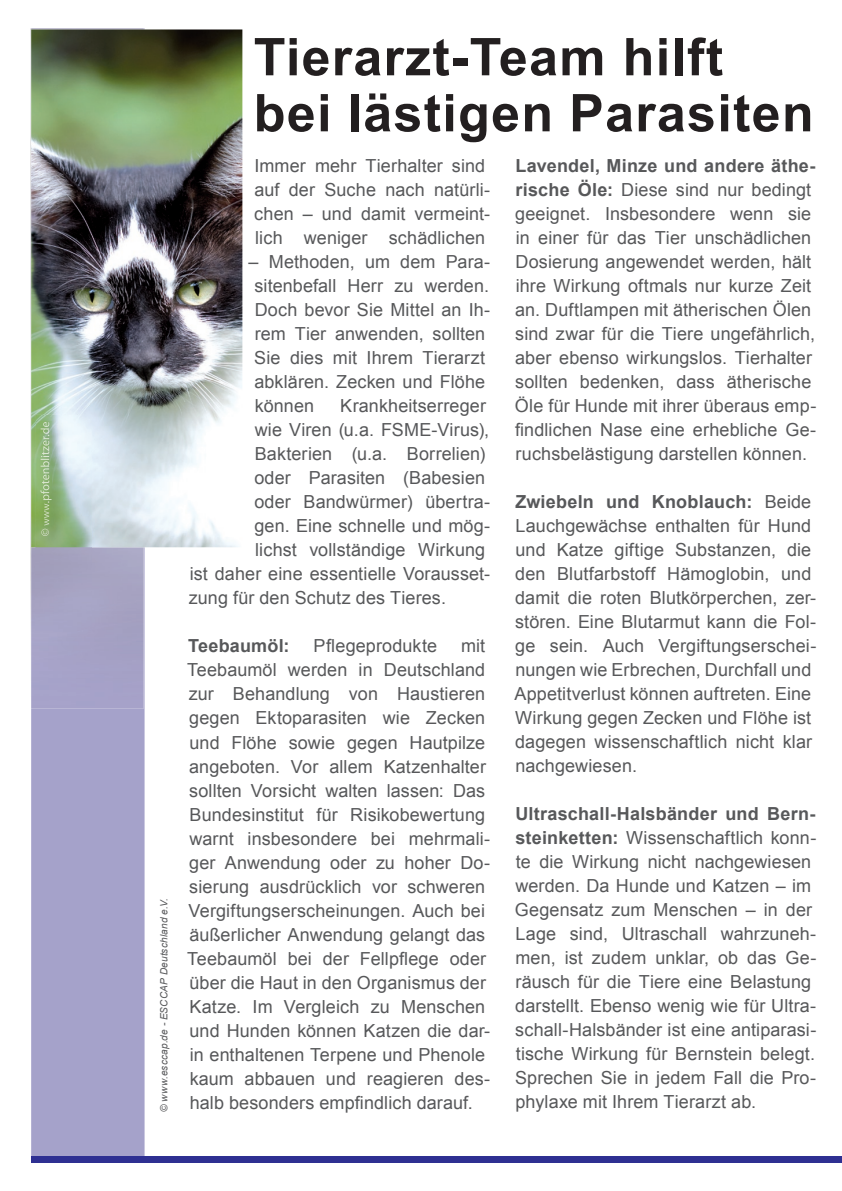
<style>
.page{position:relative;width:842px;height:1191px;background:#fff}
.page>*{position:absolute;margin:0;border:0;box-sizing:border-box;transform-origin:0 0}
.t1{font:700 52px/56px "Arial";letter-spacing:.025em;color:#231f20}
.t2{font:18px/24px "Arial";letter-spacing:.005em;color:#57585a}
.t3{font:700 18px "Arial";letter-spacing:.01em;color:#57585a}
.t4{font:italic 10px "Arial";letter-spacing:.02em;color:#57585a}
.s1{font-weight:700}
</style>
<div class="page">
<div style="left:31px;top:28px;width:114px;height:1129px;background:#a5a2ca"></div>
<div style="left:31px;top:1157px;width:811px;height:6px;background:#2e3092"></div>
<div style="left:31px;top:28px;width:113px;height:680px;background:#a6a2c6"></div>
<img style="left:31px;top:29px;width:211px;height:518px">
<img style="left:36px;top:415px;width:56px;height:216px">
<svg style="left:41px;top:528px;width:8px;height:8px"></svg>
<img style="left:44px;top:503px;width:5px;height:22px">
<img style="left:40px;top:422px;width:12px;height:81px">
<p class="t4" style="left:157px;top:1111px;width:215px;rotate:-90deg">© www.esccap.de - ESCCAP Deutschland e.V.</p>
<h1 class="t1" style="left:254px;top:31px;width:561px">Tierarzt-Team hilft bei lästigen Parasiten</h1>
<p class="t2" style="left:254px;top:154px;width:237px">Immer mehr Tierhalter sind auf der Suche nach natürli&shy;chen – und damit vermeint&shy;lich weniger schädlichen</p>
<p class="t2" style="left:254px;top:250px;width:238px;text-indent:-6px">– Methoden, um dem Para&shy;sitenbefall Herr zu werden.<br>Doch bevor Sie Mittel an Ih&shy;rem Tier anwenden, sollten<br>Sie dies mit Ihrem Tierarzt abklären. Zecken und Flöhe können</p>
<p class="t2" style="left:340px;top:394px;width:147px">Krankheitserreger</p>
<p class="t2" style="left:255px;top:418px;width:236px">wie Viren (u.a. FSME-Virus),</p>
<p class="t2" style="left:255px;top:442px;width:232px">Bakterien (u.a. Borrelien)</p>
<p class="t2" style="left:254px;top:466px;width:232px">oder Parasiten (Babesien</p>
<p class="t2" style="left:254px;top:490px;width:237px">oder Bandwürmer) übertra-</p>
<p class="t2" style="left:254px;top:514px;width:237px">gen. Eine schnelle und mög-</p>
<p class="t2" style="left:255px;top:538px;width:231px">lichst vollständige Wirkung</p>
<p class="t2" style="left:190px;top:562px;width:302px">ist daher eine essentielle Vorausset-</p>
<p class="t2" style="left:189px;top:586px;width:259px">zung für den Schutz des Tieres.</p>
<p class="t3" style="left:188px;top:634px;width:103px">Teebaumöl:</p>
<p class="t2" style="left:314px;top:634px;width:125px">Pflegeprodukte</p>
<p class="t2" style="left:187px;top:634px;width:304px;text-indent:274px">mit<br>Teebaumöl werden in Deutschland zur Behandlung von Haustieren gegen Ektoparasiten wie Zecken und Flöhe sowie gegen Hautpilze angeboten. Vor allem Katzenhalter sollten Vorsicht walten lassen: Das<br>Bundesinstitut für Risikobewertung warnt insbesondere bei mehrmali&shy;ger Anwendung oder zu hoher Do&shy;sierung ausdrücklich vor schweren<br>Vergiftungserscheinungen. Auch bei äußerlicher Anwendung gelangt das<br>Teebaumöl bei der Fellpflege oder über die Haut in den Organismus der<br>Katze. Im Vergleich zu Menschen und Hunden können Katzen die dar&shy;in enthaltenen Terpene und Phenole kaum abbauen und reagieren des&shy;halb besonders empfindlich darauf.</p>
<p class="t2" style="left:515px;top:154px;width:303px"><span class="s1">Lavendel, Minze und andere äthe&shy;rische Öle:</span> Diese sind nur bedingt geeignet. Insbesondere wenn sie in einer für das Tier unschädlichen Dosierung angewendet werden, hält ihre Wirkung oftmals nur kurze Zeit an. Duftlampen mit ätherischen Ölen sind zwar für die Tiere ungefährlich, aber ebenso wirkungslos. Tierhalter sollten bedenken, dass ätherische Öle für Hunde mit ihrer überaus emp&shy;findlichen Nase eine erhebliche Ge&shy;ruchsbelästigung darstellen können.</p>
<p class="t2" style="left:514px;top:490px;width:303px"><span class="s1">Zwiebeln und Knoblauch:</span> Beide Lauchgewächse enthalten für Hund und Katze giftige Substanzen, die den Blutfarbstoff Hämoglobin, und damit die roten Blutkörperchen, zer&shy;stören. Eine Blutarmut kann die Fol&shy;ge sein. Auch Vergiftungserschei&shy;nungen wie Erbrechen, Durchfall und Appetitverlust können auftreten. Eine Wirkung gegen Zecken und Flöhe ist dagegen wissenschaftlich nicht klar nachgewiesen.</p>
<p class="t2" style="left:515px;top:802px;width:303px"><span class="s1">Ultraschall-Halsbänder und Bern&shy;steinketten:</span> Wissenschaftlich konn&shy;te die Wirkung nicht nachgewiesen werden. Da Hunde und Katzen – im Gegensatz zum Menschen – in der Lage sind, Ultraschall wahrzuneh&shy;men, ist zudem unklar, ob das Ge&shy;räusch für die Tiere eine Belastung darstellt. Ebenso wenig wie für Ultra&shy;schall-Halsbänder ist eine antiparasi&shy;tische Wirkung für Bernstein belegt.<br>Sprechen Sie in jedem Fall die Pro&shy;phylaxe mit Ihrem Tierarzt ab.</p>
</div>
